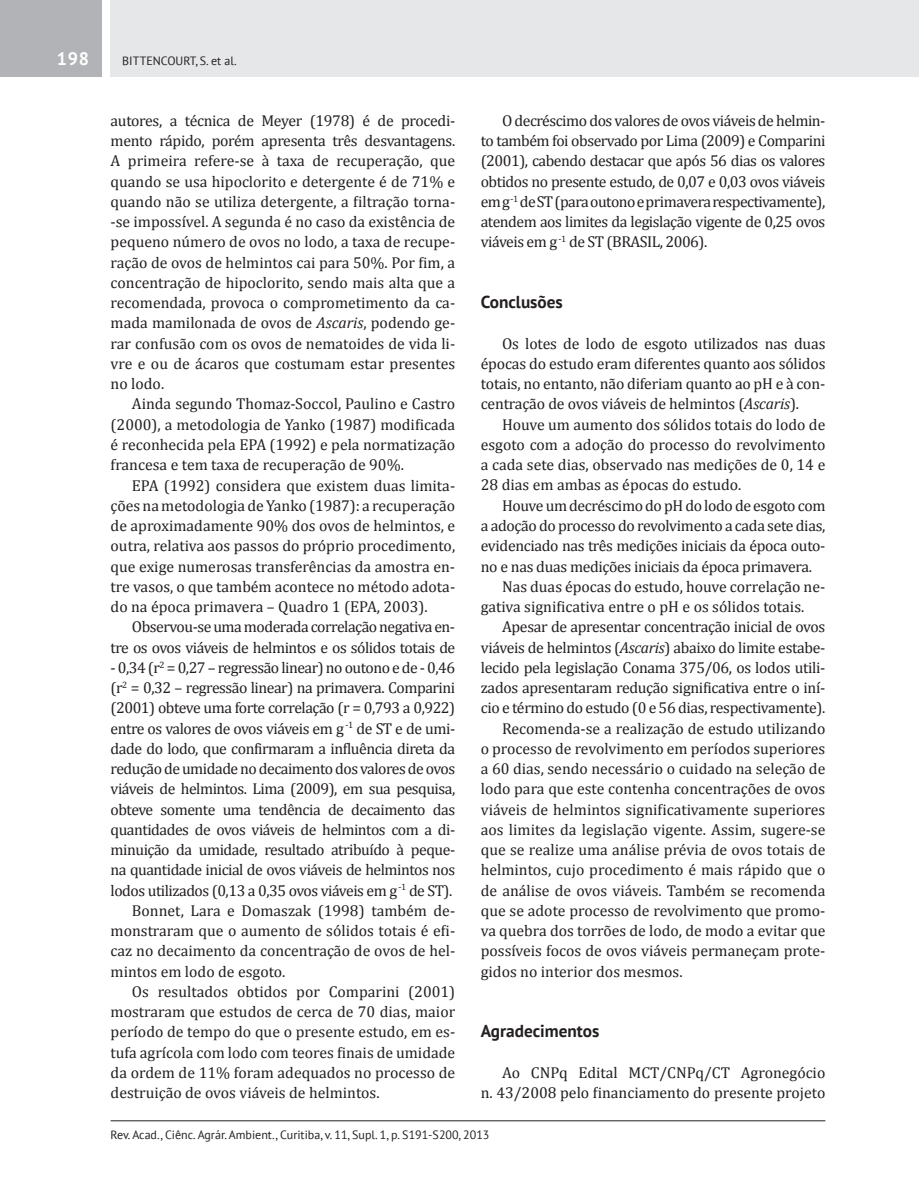
<style>
.page{position:relative;width:919px;height:1191px;background:#fff}
.page>*{position:absolute;margin:0;border:0;box-sizing:border-box;transform-origin:0 0}
.t1{font:700 18px "PT Sans";color:#fff}
.t2{font:700 17.25px "PT Sans";color:#231f20}
.t3{font:15.75px/20.2px "Cambria";letter-spacing:-.01em;color:#231f20;text-align:justify}
.t4{font:15.75px/20.2px "Cambria";letter-spacing:-.03em;color:#231f20;text-align:right}
.t5{font:12px "PT Sans";color:#231f20}
.s1{font-style:italic}
</style>
<div class="page">
<div style="left:111px;top:0;width:807px;height:77px;background:#e6e7e9"></div>
<div style="left:0;top:0;width:102px;height:77px;background:#b2b3b7"></div>
<hr style="left:111px;top:1120px;width:714px;height:1px;background:#231f20">
<p class="t1" style="left:57px;top:47px;width:34px">198</p>
<p class="t5" style="left:122px;top:53px;width:116px">BITTENCOURT, S. et al.</p>
<p class="t3" style="left:111px;top:110px;width:346px">autores, a técnica de Meyer (1978) é de procedi&shy;mento rápido, porém apresenta três desvantagens.<br>A primeira refere-se à taxa de recuperação, que quando se usa hipoclorito e detergente é de 71% e quando não se utiliza detergente, a filtração torna--se impossível. A segunda é no caso da existência de pequeno número de ovos no lodo, a taxa de recupe&shy;ração de ovos de helmintos cai para 50%. Por fim, a concentração de hipoclorito, sendo mais alta que a recomendada, provoca o comprometimento da ca&shy;mada mamilonada de ovos de <span class="s1">Ascaris</span>, podendo ge&shy;rar confusão com os ovos de nematoides de vida li&shy;vre e ou de ácaros que costumam estar presentes no lodo.</p>
<p class="t3" style="left:111px;top:394px;width:346px;text-indent:21px">Ainda segundo Thomaz-Soccol, Paulino e Castro (2000), a metodologia de Yanko (1987) modificada é reconhecida pela EPA (1992) e pela normatização francesa e tem taxa de recuperação de 90%.</p>
<p class="t3" style="left:111px;top:475px;width:346px;text-indent:21px">EPA (1992) considera que existem duas limita&shy;ções na metodologia de Yanko (1987): a recuperação de aproximadamente 90% dos ovos de helmintos, e outra, relativa aos passos do próprio procedimento, que exige numerosas transferências da amostra en&shy;tre vasos, o que também acontece no método adota&shy;do na época primavera – Quadro 1 (EPA, 2003).</p>
<p class="t4" style="left:111px;top:617px;width:346px">Observou-se uma moderada correlação negativa en&shy;tre os ovos viáveis de helmintos e os sólidos totais de</p>
<p class="t4" style="left:111px;top:657px;width:346px">- 0,34 (r<sup>2</sup> = 0,27 – regressão linear) no outono e de - 0,46</p>
<p class="t4" style="left:111px;top:677px;width:346px">(r<sup>2</sup> = 0,32 – regressão linear) na primavera. Comparini</p>
<p class="t4" style="left:111px;top:697px;width:346px">(2001) obteve uma forte correlação (r = 0,793 a 0,922)</p>
<p class="t4" style="left:111px;top:718px;width:346px">entre os valores de ovos viáveis em g <sup>-1</sup> de ST e de umi-</p>
<p class="t4" style="left:111px;top:738px;width:346px">dade do lodo, que confirmaram a influência direta da</p>
<p class="t4" style="left:111px;top:758px;width:346px">redução de umidade no decaimento dos valores de ovos</p>
<p class="t4" style="left:111px;top:778px;width:346px">viáveis de helmintos. Lima (2009), em sua pesquisa,</p>
<p class="t4" style="left:111px;top:799px;width:346px">obteve somente uma tendência de decaimento das</p>
<p class="t4" style="left:111px;top:819px;width:346px">quantidades de ovos viáveis de helmintos com a di-</p>
<p class="t4" style="left:111px;top:839px;width:346px">minuição da umidade, resultado atribuído à peque-</p>
<p class="t4" style="left:111px;top:859px;width:346px">na quantidade inicial de ovos viáveis de helmintos nos</p>
<p class="t4" style="left:111px;top:880px;width:343px">lodos utilizados (0,13 a 0,35 ovos viáveis em g <sup>-1</sup> de ST).</p>
<p class="t3" style="left:132px;top:900px;width:325px">Bonnet, Lara e Domaszak (1998) também de-</p>
<p class="t3" style="left:111px;top:920px;width:346px">monstraram que o aumento de sólidos totais é efi-</p>
<p class="t3" style="left:111px;top:940px;width:346px">caz no decaimento da concentração de ovos de hel-</p>
<p class="t3" style="left:111px;top:961px;width:176px">mintos em lodo de esgoto.</p>
<p class="t3" style="left:132px;top:981px;width:325px">Os resultados obtidos por Comparini (2001)</p>
<p class="t3" style="left:111px;top:1001px;width:346px">mostraram que estudos de cerca de 70 dias, maior</p>
<p class="t3" style="left:111px;top:1021px;width:346px">período de tempo do que o presente estudo, em es-</p>
<p class="t3" style="left:111px;top:1042px;width:346px">tufa agrícola com lodo com teores finais de umidade</p>
<p class="t3" style="left:111px;top:1062px;width:346px">da ordem de 11% foram adequados no processo de</p>
<p class="t3" style="left:111px;top:1082px;width:270px">destruição de ovos viáveis de helmintos.</p>
<p class="t3" style="left:480px;top:110px;width:346px;text-indent:21px">O decréscimo dos valores de ovos viáveis de helmin&shy;to também foi observado por Lima (2009) e Comparini (2001), cabendo destacar que após 56 dias os valores obtidos no presente estudo, de 0,07 e 0,03 ovos viáveis em g <sup>-1</sup> de ST (para outono e primavera respectivamente), atendem aos limites da legislação vigente de 0,25 ovos viáveis em g <sup>-1</sup> de ST (BRASIL, 2006).</p>
<p class="t2" style="left:480px;top:290px;width:84px">Conclusões</p>
<p class="t3" style="left:480px;top:333px;width:346px;text-indent:21px">Os lotes de lodo de esgoto utilizados nas duas épocas do estudo eram diferentes quanto aos sólidos totais, no entanto, não diferiam quanto ao pH e à con&shy;centração de ovos viáveis de helmintos (<span class="s1">Ascaris</span>).</p>
<p class="t3" style="left:480px;top:414px;width:346px;text-indent:21px">Houve um aumento dos sólidos totais do lodo de esgoto com a adoção do processo do revolvimento a cada sete dias, observado nas medições de 0, 14 e 28 dias em ambas as épocas do estudo.</p>
<p class="t3" style="left:502px;top:495px;width:325px">Houve um decréscimo do pH do lodo de esgoto com</p>
<p class="t3" style="left:480px;top:515px;width:346px">a adoção do processo do revolvimento a cada sete dias,</p>
<p class="t3" style="left:480px;top:535px;width:346px">evidenciado nas três medições iniciais da época outo-</p>
<p class="t3" style="left:480px;top:556px;width:333px">no e nas duas medições iniciais da época primavera.</p>
<p class="t3" style="left:502px;top:576px;width:325px">Nas duas épocas do estudo, houve correlação ne-</p>
<p class="t3" style="left:480px;top:596px;width:325px">gativa significativa entre o pH e os sólidos totais.</p>
<p class="t3" style="left:502px;top:617px;width:325px">Apesar de apresentar concentração inicial de ovos</p>
<p class="t3" style="left:480px;top:637px;width:346px">viáveis de helmintos (<span class="s1">Ascaris</span>) abaixo do limite estabe-</p>
<p class="t3" style="left:480px;top:657px;width:346px">lecido pela legislação Conama 375/06, os lodos utili-</p>
<p class="t3" style="left:480px;top:677px;width:346px">zados apresentaram redução significativa entre o iní-</p>
<p class="t3" style="left:480px;top:698px;width:346px">cio e término do estudo (0 e 56 dias, respectivamente).</p>
<p class="t3" style="left:502px;top:718px;width:325px">Recomenda-se a realização de estudo utilizando</p>
<p class="t3" style="left:480px;top:738px;width:346px">o processo de revolvimento em períodos superiores</p>
<p class="t3" style="left:480px;top:758px;width:346px">a 60 dias, sendo necessário o cuidado na seleção de</p>
<p class="t3" style="left:480px;top:779px;width:346px">lodo para que este contenha concentrações de ovos</p>
<p class="t3" style="left:480px;top:799px;width:346px">viáveis de helmintos significativamente superiores</p>
<p class="t3" style="left:480px;top:819px;width:346px">aos limites da legislação vigente. Assim, sugere-se</p>
<p class="t3" style="left:480px;top:839px;width:346px">que se realize uma análise prévia de ovos totais de</p>
<p class="t3" style="left:480px;top:860px;width:346px">helmintos, cujo procedimento é mais rápido que o</p>
<p class="t3" style="left:480px;top:880px;width:346px">de análise de ovos viáveis. Também se recomenda</p>
<p class="t3" style="left:480px;top:900px;width:346px">que se adote processo de revolvimento que promo-</p>
<p class="t3" style="left:480px;top:920px;width:346px">va quebra dos torrões de lodo, de modo a evitar que</p>
<p class="t3" style="left:480px;top:941px;width:346px">possíveis focos de ovos viáveis permaneçam prote-</p>
<p class="t3" style="left:480px;top:961px;width:203px">gidos no interior dos mesmos.</p>
<p class="t2" style="left:480px;top:1019px;width:120px">Agradecimentos</p>
<p class="t3" style="left:480px;top:1062px;width:346px;text-align:right">Ao CNPq Edital MCT/CNPq/CT Agronegócio<br>n. 43/2008 pelo financiamento do presente projeto</p>
<p class="t5" style="left:111px;top:1126px;width:380px">Rev. Acad., Ciênc. Agrár. Ambient., Curitiba, v. 11, Supl. 1, p. S191-S200, 2013</p>
</div>
